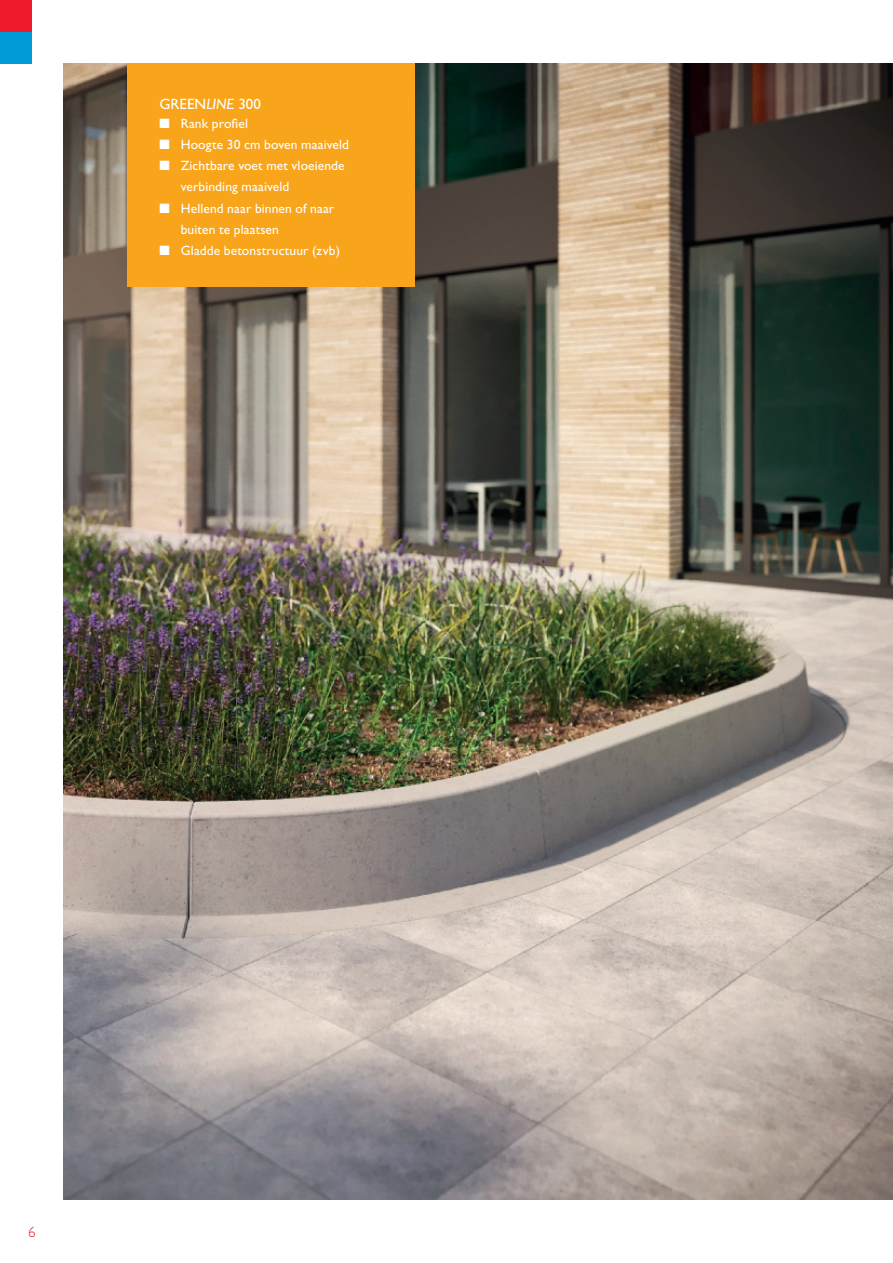
<style>
.page{position:relative;width:893px;height:1263px;background:#fff}
.page>*{position:absolute;margin:0;border:0;box-sizing:border-box;transform-origin:0 0}
.t1{font:15px "Gill Sans";color:#fff}
.t2{font:300 15px "Gill Sans";color:#ee1b2c}
.t3{font:13.5px/21.3px "Gill Sans";letter-spacing:.01em;color:#fff}
.s1{font-style:italic}
</style>
<div class="page">
<img style="left:64px;top:64px;width:829px;height:1135px">
<div style="left:0;top:0;width:32px;height:32px;background:#ee1b2c"></div>
<div style="left:0;top:32px;width:32px;height:32px;background:#009ad9"></div>
<div style="left:128px;top:64px;width:287px;height:223px;background:#f9a51b"></div>
<p class="t1" style="left:159px;top:95px;width:103px">GREEN<span class="s1">LINE</span> 300</p>
<p class="t3" style="left:159px;top:112px;width:90px">■ Rank profiel</p>
<p class="t3" style="left:159px;top:134px;width:191px">■ Hoogte 30 cm boven maaiveld</p>
<p class="t3" style="left:181px;top:155px;width:165px;text-indent:-21px">■ Zichtbare voet met vloeiende verbinding maaiveld</p>
<p class="t3" style="left:181px;top:197px;width:155px;text-indent:-21px">■ Hellend naar binnen of naar buiten te plaatsen</p>
<p class="t3" style="left:159px;top:240px;width:182px">■ Gladde betonstructuur (zvb)</p>
<p class="t2" style="left:28px;top:1223px;width:9px">6</p>
</div>
